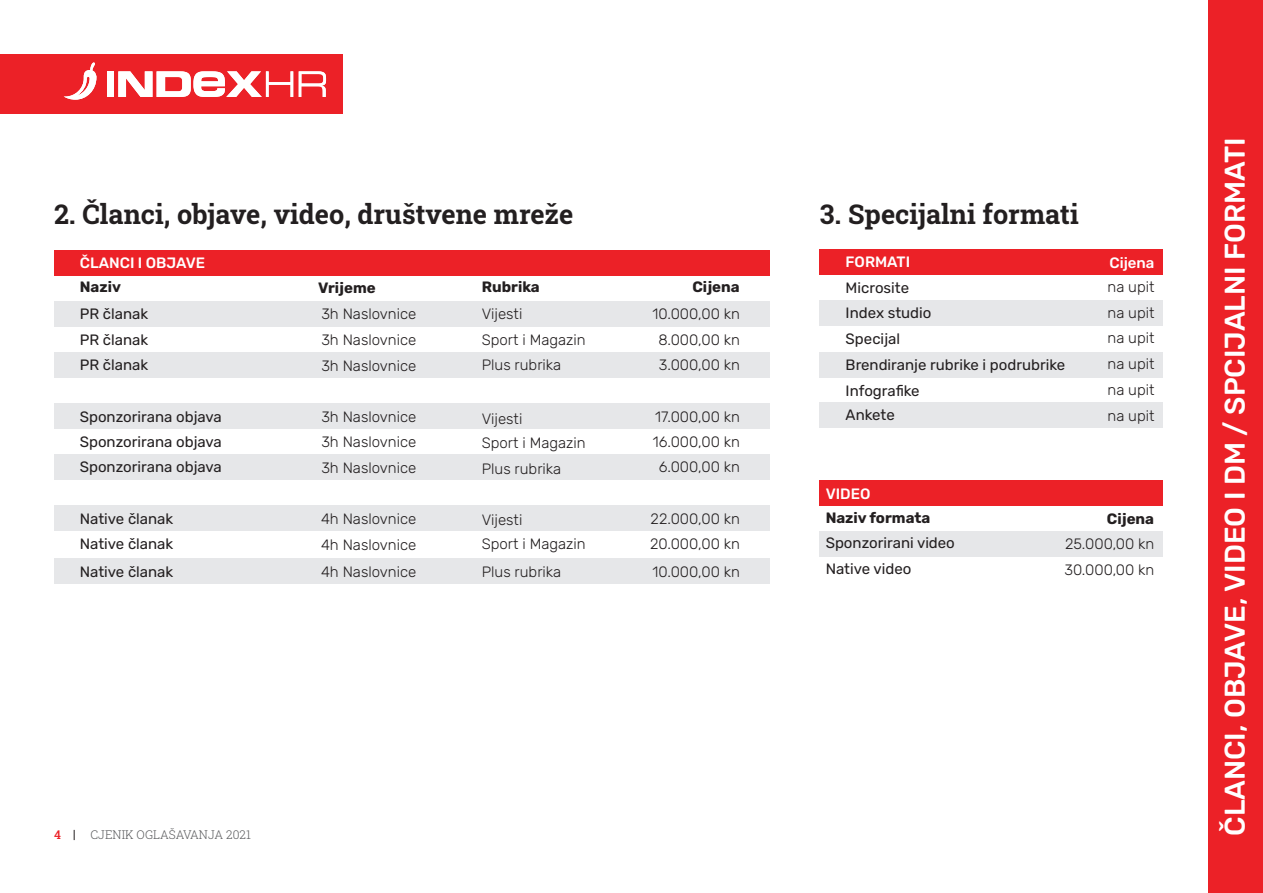
<style>
.page{position:relative;width:1263px;height:893px;background:#fff}
.page>*{position:absolute;margin:0;border:0;box-sizing:border-box;transform-origin:0 0}
.t1{font:500 28.5px "Rubik";color:#fff}
.t2{font:700 27px "Roboto Slab";color:#231f20}
.t3{font:300 15px "Rubik";color:#231f20}
.t4{font:15px "Rubik";color:#231f20}
.t5{font:700 15px "Rubik";color:#231f20}
.t6{font:500 15px "Rubik";color:#fff}
.t7{font:300 12px "Roboto Slab";color:#57585a}
.t8{font:500 12px "Roboto Slab";color:#ec2127}
</style>
<div class="page">
<div style="left:0;top:54px;width:343px;height:60px;background:#ec2127"></div>
<svg style="left:64px;top:62px;width:32px;height:38px"></svg>
<svg style="left:299px;top:71px;width:27px;height:26px"></svg>
<div style="left:107px;top:71px;width:7px;height:26px;background:#fff"></div>
<svg style="left:118px;top:71px;width:175px;height:26px"></svg>
<div style="left:1209px;top:0;width:54px;height:893px;background:#ec2127"></div>
<div style="left:54px;top:250px;width:716px;height:25px;background:#ec2127"></div>
<div style="left:820px;top:481px;width:343px;height:25px;background:#ec2127"></div>
<div style="left:820px;top:249px;width:343px;height:26px;background:#ec2127"></div>
<div style="left:54px;top:301px;width:716px;height:25px;background:#e6e7e9"></div>
<div style="left:820px;top:532px;width:343px;height:25px;background:#e6e7e9"></div>
<div style="left:820px;top:300px;width:343px;height:26px;background:#e6e7e9"></div>
<div style="left:820px;top:352px;width:343px;height:26px;background:#e6e7e9"></div>
<div style="left:820px;top:402px;width:343px;height:26px;background:#e6e7e9"></div>
<div style="left:54px;top:403px;width:716px;height:25px;background:#e6e7e9"></div>
<div style="left:54px;top:352px;width:716px;height:25px;background:#e6e7e9"></div>
<div style="left:54px;top:505px;width:716px;height:26px;background:#e6e7e9"></div>
<div style="left:54px;top:454px;width:716px;height:26px;background:#e6e7e9"></div>
<div style="left:54px;top:558px;width:716px;height:26px;background:#e6e7e9"></div>
<h2 class="t2" style="left:54px;top:196px;width:521px">2. Članci, objave, video, društvene mreže</h2>
<h2 class="t2" style="left:820px;top:196px;width:260px">3. Specijalni formati</h2>
<p class="t6" style="left:80px;top:254px;width:127px">ČLANCI I OBJAVE</p>
<p class="t6" style="left:846px;top:253px;width:66px">FORMATI</p>
<p class="t5" style="left:80px;top:279px;width:43px">Naziv</p>
<p class="t4" style="left:80px;top:305px;width:70px">PR članak</p>
<p class="t5" style="left:318px;top:279px;width:59px">Vrijeme</p>
<p class="t3" style="left:321px;top:305px;width:96px">3h Naslovnice</p>
<p class="t5" style="left:482px;top:279px;width:60px">Rubrika</p>
<p class="t3" style="left:482px;top:305px;width:42px">Vijesti</p>
<p class="t5" style="left:692px;top:279px;width:49px">Cijena</p>
<p class="t3" style="left:652px;top:305px;width:89px">10.000,00 kn</p>
<p class="t4" style="left:846px;top:279px;width:65px">Microsite</p>
<p class="t4" style="left:846px;top:304px;width:87px">Index studio</p>
<p class="t4" style="left:80px;top:331px;width:70px">PR članak</p>
<p class="t4" style="left:80px;top:357px;width:70px">PR članak</p>
<p class="t3" style="left:321px;top:331px;width:96px">3h Naslovnice</p>
<p class="t3" style="left:321px;top:357px;width:96px">3h Naslovnice</p>
<p class="t3" style="left:482px;top:331px;width:105px">Sport i Magazin</p>
<p class="t3" style="left:482px;top:357px;width:81px">Plus rubrika</p>
<p class="t3" style="left:658px;top:331px;width:83px">8.000,00 kn</p>
<p class="t3" style="left:659px;top:357px;width:83px">3.000,00 kn</p>
<p class="t4" style="left:846px;top:330px;width:56px">Specijal</p>
<p class="t4" style="left:846px;top:383px;width:76px">Infografike</p>
<p class="t4" style="left:846px;top:356px;width:221px">Brendiranje rubrike i podrubrike</p>
<p class="t4" style="left:80px;top:409px;width:144px">Sponzorirana objava</p>
<p class="t4" style="left:846px;top:406px;width:51px">Ankete</p>
<p class="t3" style="left:655px;top:409px;width:86px">17.000,00 kn</p>
<p class="t3" style="left:321px;top:409px;width:96px">3h Naslovnice</p>
<p class="t3" style="left:482px;top:410px;width:42px">Vijesti</p>
<p class="t4" style="left:80px;top:433px;width:144px">Sponzorirana objava</p>
<p class="t3" style="left:321px;top:433px;width:96px">3h Naslovnice</p>
<p class="t3" style="left:482px;top:435px;width:105px">Sport i Magazin</p>
<p class="t3" style="left:653px;top:433px;width:89px">16.000,00 kn</p>
<p class="t4" style="left:80px;top:459px;width:144px">Sponzorirana objava</p>
<p class="t3" style="left:321px;top:459px;width:96px">3h Naslovnice</p>
<p class="t3" style="left:482px;top:460px;width:81px">Plus rubrika</p>
<p class="t3" style="left:659px;top:459px;width:83px">6.000,00 kn</p>
<p class="t6" style="left:826px;top:485px;width:46px">VIDEO</p>
<p class="t4" style="left:80px;top:510px;width:95px">Native članak</p>
<p class="t3" style="left:321px;top:510px;width:97px">4h Naslovnice</p>
<p class="t3" style="left:482px;top:512px;width:42px">Vijesti</p>
<p class="t3" style="left:651px;top:510px;width:91px">22.000,00 kn</p>
<p class="t5" style="left:826px;top:510px;width:106px">Naziv formata</p>
<p class="t6" style="left:1109px;top:254px;width:46px">Cijena</p>
<p class="t3" style="left:1107px;top:278px;width:48px">na upit</p>
<p class="t3" style="left:1107px;top:329px;width:48px">na upit</p>
<p class="t3" style="left:1107px;top:381px;width:48px">na upit</p>
<p class="t3" style="left:1107px;top:304px;width:48px">na upit</p>
<p class="t3" style="left:1107px;top:355px;width:48px">na upit</p>
<p class="t3" style="left:1107px;top:407px;width:48px">na upit</p>
<p class="t5" style="left:1107px;top:510px;width:49px">Cijena</p>
<p class="t4" style="left:80px;top:536px;width:95px">Native članak</p>
<p class="t4" style="left:80px;top:563px;width:95px">Native članak</p>
<p class="t3" style="left:321px;top:536px;width:97px">4h Naslovnice</p>
<p class="t3" style="left:321px;top:563px;width:97px">4h Naslovnice</p>
<p class="t3" style="left:482px;top:536px;width:105px">Sport i Magazin</p>
<p class="t3" style="left:482px;top:563px;width:81px">Plus rubrika</p>
<p class="t3" style="left:650px;top:536px;width:91px">20.000,00 kn</p>
<p class="t3" style="left:652px;top:563px;width:89px">10.000,00 kn</p>
<p class="t4" style="left:826px;top:535px;width:131px">Sponzorirani video</p>
<p class="t4" style="left:826px;top:561px;width:87px">Native video</p>
<p class="t8" style="left:54px;top:827px;width:8px">4</p>
<p class="t7" style="left:91px;top:827px;width:162px">CJENIK OGLAŠAVANJA 2021</p>
<p class="t3" style="left:1065px;top:535px;width:91px">25.000,00 kn</p>
<p class="t3" style="left:1064px;top:561px;width:92px">30.000,00 kn</p>
<h1 class="t1" style="left:1218px;top:836px;width:700px;rotate:-90deg">ČLANCI, OBJAVE, VIDEO I DM / SPCIJALNI FORMATI</h1>
</div>
